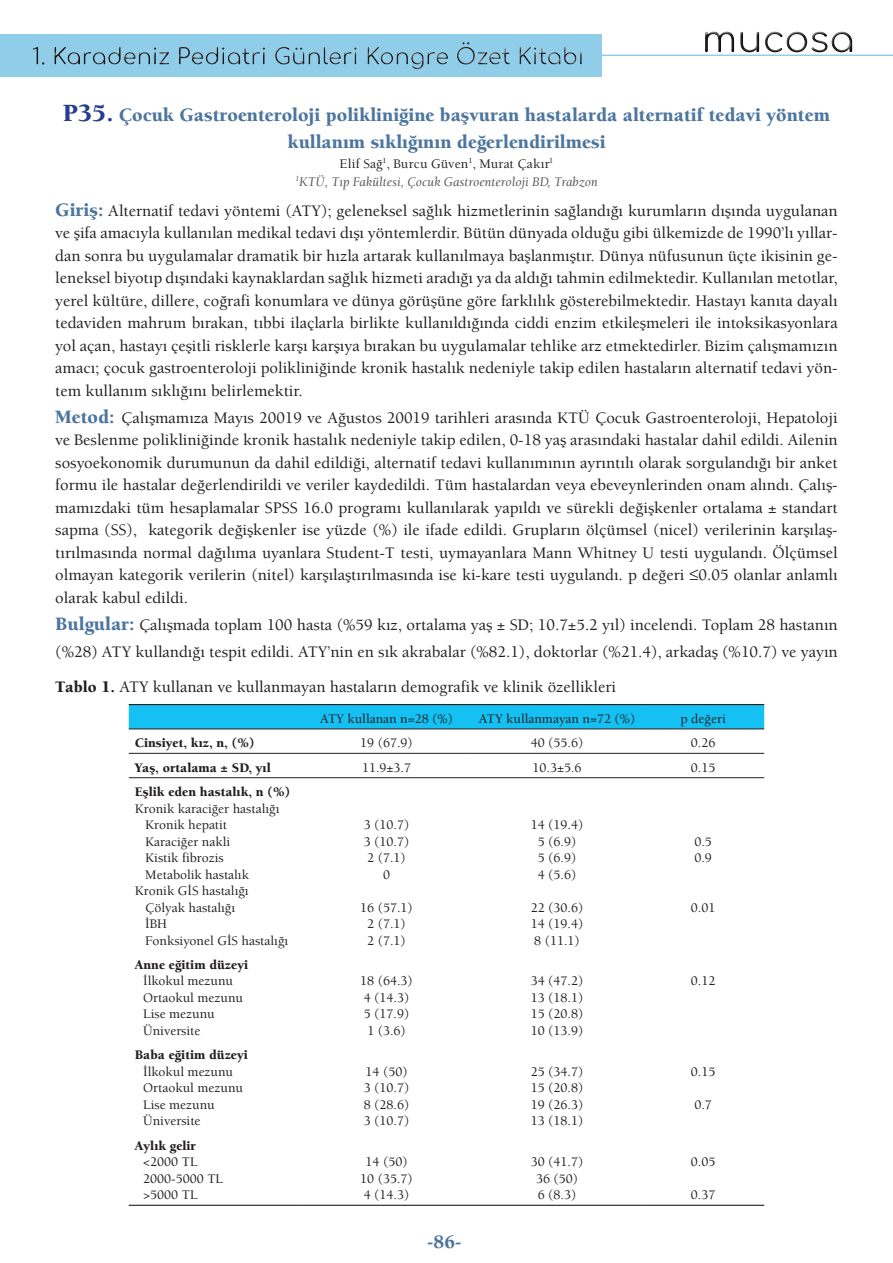
<style>
.page{position:relative;width:893px;height:1263px;background:#fff}
.page>*{position:absolute;margin:0;border:0;box-sizing:border-box;transform-origin:0 0}
.t1{font:19.5px/27px "Berkeley Black Tr";color:#4c759f;text-align:center}
.t2{font:16.5px/22.5px "Berkeley Regular Tr";color:#231f20;text-align:justify}
.t3{font:13.5px/16.5px "Berkeley Regular Tr";color:#231f20}
.t4{font:13.5px "Berkeley Black Tr";color:#231f20}
.t5{font:13.5px "Berkeley Italic Tr";color:#57585a}
.s1{font-size:25.5px;color:#253f8e}
.s2{font-family:"Berkeley Black Tr";font-size:19.5px;color:#4c759f}
.s3{font-family:"Berkeley Black Tr"}
</style>
<div class="page">
<hr style="left:0;top:55px;width:893px;height:1px;background:#90cde9">
<div style="left:0;top:34px;width:602px;height:43px;background:#90cde9"></div>
<div style="left:702px;top:31px;width:153px;height:25px;background:#231f20;opacity:.75"></div>
<div style="left:30px;top:41px;width:555px;height:32px;background:#231f20;opacity:.75"></div>
<svg style="left:129px;top:705px;width:635px;height:24px;background:#15bbeb"></svg>
<hr style="left:129px;top:704px;width:172px;height:1px;background:#231f20">
<hr style="left:301px;top:704px;width:171px;height:1px;background:#231f20">
<hr style="left:472px;top:704px;width:170px;height:1px;background:#231f20">
<hr style="left:642px;top:704px;width:122px;height:1px;background:#231f20">
<hr style="left:129px;top:729px;width:172px;height:1px;background:#231f20">
<hr style="left:301px;top:729px;width:171px;height:1px;background:#231f20">
<hr style="left:472px;top:729px;width:170px;height:1px;background:#231f20">
<hr style="left:642px;top:729px;width:122px;height:1px;background:#231f20">
<hr style="left:129px;top:753px;width:172px;height:1px;background:#231f20">
<hr style="left:301px;top:753px;width:171px;height:1px;background:#231f20">
<hr style="left:472px;top:753px;width:170px;height:1px;background:#231f20">
<hr style="left:642px;top:753px;width:122px;height:1px;background:#231f20">
<hr style="left:129px;top:777px;width:172px;height:1px;background:#231f20">
<hr style="left:301px;top:777px;width:171px;height:1px;background:#231f20">
<hr style="left:472px;top:777px;width:170px;height:1px;background:#231f20">
<hr style="left:642px;top:777px;width:122px;height:1px;background:#231f20">
<hr style="left:129px;top:1205px;width:172px;height:1px;background:#231f20">
<hr style="left:301px;top:1205px;width:171px;height:1px;background:#231f20">
<hr style="left:472px;top:1205px;width:170px;height:1px;background:#231f20">
<hr style="left:642px;top:1205px;width:122px;height:1px;background:#231f20">
<p class="t1" style="left:63px;top:101px;width:769px"><span class="s1">P35.</span> Çocuk Gastroenteroloji polikliniğine başvuran hastalarda alternatif tedavi yöntem kullanım sıklığının değerlendirilmesi</p>
<p class="t3" style="left:340px;top:155px;width:215px">Elif Sağ<sup>1</sup>, Burcu Güven<sup>1</sup>, Murat Çakır<sup>1</sup></p>
<p class="t5" style="left:295px;top:173px;width:304px"><sup>1</sup>KTÜ, Tıp Fakültesi, Çocuk Gastroenteroloji BD, Trabzon</p>
<p class="t2" style="left:55px;top:199px;width:784px"><span class="s2">Giriş:</span> Alternatif tedavi yöntemi (ATY); geleneksel sağlık hizmetlerinin sağlandığı kurumların dışında uygulanan ve şifa amacıyla kullanılan medikal tedavi dışı yöntemlerdir. Bütün dünyada olduğu gibi ülkemizde de 1990’lı yıllar&shy;dan sonra bu uygulamalar dramatik bir hızla artarak kullanılmaya başlanmıştır. Dünya nüfusunun üçte ikisinin ge&shy;leneksel biyotıp dışındaki kaynaklardan sağlık hizmeti aradığı ya da aldığı tahmin edilmektedir. Kullanılan metotlar, yerel kültüre, dillere, coğrafi konumlara ve dünya görüşüne göre farklılık gösterebilmektedir. Hastayı kanıta dayalı tedaviden mahrum bırakan, tıbbi ilaçlarla birlikte kullanıldığında ciddi enzim etkileşmeleri ile intoksikasyonlara yol açan, hastayı çeşitli risklerle karşı karşıya bırakan bu uygulamalar tehlike arz etmektedirler. Bizim çalışmamızın amacı; çocuk gastroenteroloji polikliniğinde kronik hastalık nedeniyle takip edilen hastaların alternatif tedavi yön&shy;tem kullanım sıklığını belirlemektir.</p>
<p class="t2" style="left:55px;top:406px;width:784px"><span class="s2">Metod:</span> Çalışmamıza Mayıs 20019 ve Ağustos 20019 tarihleri arasında KTÜ Çocuk Gastroenteroloji, Hepatoloji ve Beslenme polikliniğinde kronik hastalık nedeniyle takip edilen, 0-18 yaş arasındaki hastalar dahil edildi. Ailenin sosyoekonomik durumunun da dahil edildiği, alternatif tedavi kullanımının ayrıntılı olarak sorgulandığı bir anket formu ile hastalar değerlendirildi ve veriler kaydedildi. Tüm hastalardan veya ebeveynlerinden onam alındı. Çalış&shy;mamızdaki tüm hesaplamalar SPSS 16.0 programı kullanılarak yapıldı ve sürekli değişkenler ortalama ± standart sapma (SS), kategorik değişkenler ise yüzde (%) ile ifade edildi. Grupların ölçümsel (nicel) verilerinin karşılaş&shy;tırılmasında normal dağılıma uyanlara Student-T testi, uymayanlara Mann Whitney U testi uygulandı. Ölçümsel olmayan kategorik verilerin (nitel) karşılaştırılmasında ise ki-kare testi uygulandı. p değeri ≤0.05 olanlar anlamlı olarak kabul edildi.</p>
<p class="t2" style="left:55px;top:611px;width:784px;line-height:27px"><span class="s2">Bulgular:</span> Çalışmada toplam 100 hasta (%59 kız, ortalama yaş ± SD; 10.7±5.2 yıl) incelendi. Toplam 28 hastanın (%28) ATY kullandığı tespit edildi. ATY’nin en sık akrabalar (%82.1), doktorlar (%21.4), arkadaş (%10.7) ve yayın</p>
<p class="t2" style="left:55px;top:675px;width:562px"><span class="s3">Tablo 1.</span> ATY kullanan ve kullanmayan hastaların demografik ve klinik özellikleri</p>
<p class="t3" style="left:320px;top:710px;width:134px">ATY kullanan n=28 (%)</p>
<p class="t3" style="left:479px;top:710px;width:158px">ATY kullanmayan n=72 (%)</p>
<p class="t3" style="left:681px;top:710px;width:47px">p değeri</p>
<p class="t4" style="left:135px;top:735px;width:121px">Cinsiyet, kız, n, (%)</p>
<p class="t3" style="left:360px;top:735px;width:54px">19 (67.9)</p>
<p class="t3" style="left:531px;top:735px;width:54px">40 (55.6)</p>
<p class="t3" style="left:691px;top:735px;width:26px">0.26</p>
<p class="t4" style="left:135px;top:759px;width:137px">Yaş, ortalama ± SD, yıl</p>
<p class="t3" style="left:362px;top:759px;width:51px">11.9±3.7</p>
<p class="t3" style="left:532px;top:759px;width:51px">10.3±5.6</p>
<p class="t3" style="left:691px;top:759px;width:26px">0.15</p>
<p class="t4" style="left:135px;top:784px;width:157px">Eşlik eden hastalık, n (%)</p>
<p class="t3" style="left:135px;top:800px;width:146px">Kronik karaciğer hastalığı</p>
<p class="t3" style="left:145px;top:816px;width:83px">Kronik hepatit</p>
<p class="t3" style="left:145px;top:833px;width:86px">Karaciğer nakli</p>
<p class="t3" style="left:145px;top:849px;width:80px">Kistik fibrozis</p>
<p class="t3" style="left:145px;top:866px;width:105px">Metabolik hastalık</p>
<p class="t3" style="left:135px;top:882px;width:115px">Kronik GİS hastalığı</p>
<p class="t3" style="left:145px;top:899px;width:91px">Çölyak hastalığı</p>
<p class="t3" style="left:145px;top:915px;width:23px">İBH</p>
<p class="t3" style="left:145px;top:932px;width:144px">Fonksiyonel GİS hastalığı</p>
<p class="t3" style="left:531px;top:816px;width:54px;text-align:center">14 (19.4)<br>5 (6.9)<br>5 (6.9)<br>4 (5.6)</p>
<p class="t3" style="left:531px;top:899px;width:54px;text-align:justify">22 (30.6)<br>14 (19.4)<br>8 (11.1)</p>
<p class="t3" style="left:364px;top:816px;width:47px;text-align:center">3 (10.7)<br>3 (10.7)<br>2 (7.1)<br>0</p>
<p class="t3" style="left:360px;top:899px;width:54px;text-align:center">16 (57.1)<br>2 (7.1)<br>2 (7.1)</p>
<p class="t3" style="left:694px;top:833px;width:19px">0.5<br>0.9</p>
<p class="t3" style="left:691px;top:899px;width:26px">0.01</p>
<p class="t4" style="left:135px;top:956px;width:115px">Anne eğitim düzeyi</p>
<p class="t3" style="left:143px;top:973px;width:101px">İlkokul mezunu<br>Ortaokul mezunu<br>Lise mezunu<br>Üniversite</p>
<p class="t3" style="left:360px;top:973px;width:54px">18 (64.3)<br>4 (14.3)<br>5 (17.9)<br>1 (3.6)</p>
<p class="t3" style="left:531px;top:973px;width:54px;text-align:justify">34 (47.2)<br>13 (18.1)<br>15 (20.8)<br>10 (13.9)</p>
<p class="t3" style="left:691px;top:973px;width:26px">0.12</p>
<p class="t4" style="left:135px;top:1047px;width:115px">Baba eğitim düzeyi</p>
<p class="t3" style="left:143px;top:1063px;width:101px">İlkokul mezunu<br>Ortaokul mezunu<br>Lise mezunu<br>Üniversite</p>
<p class="t3" style="left:364px;top:1063px;width:47px">14 (50)<br>3 (10.7)<br>8 (28.6)<br>3 (10.7)</p>
<p class="t3" style="left:531px;top:1063px;width:54px;text-align:justify">25 (34.7)<br>15 (20.8)<br>19 (26.3)<br>13 (18.1)</p>
<p class="t3" style="left:691px;top:1063px;width:26px">0.15</p>
<p class="t3" style="left:694px;top:1096px;width:19px">0.7</p>
<p class="t4" style="left:135px;top:1137px;width:63px">Aylık gelir</p>
<p class="t3" style="left:143px;top:1153px;width:81px">&lt;2000 TL<br>2000-5000 TL &gt;5000 TL</p>
<p class="t3" style="left:360px;top:1153px;width:54px;text-align:center">14 (50)<br>10 (35.7)<br>4 (14.3)</p>
<p class="t3" style="left:531px;top:1153px;width:54px;text-align:center">30 (41.7)<br>36 (50)<br>6 (8.3)</p>
<p class="t3" style="left:691px;top:1153px;width:26px">0.05</p>
<p class="t3" style="left:691px;top:1186px;width:26px">0.37</p>
<p class="t1" style="left:427px;top:1227px;width:36px">-86-</p>
</div>
